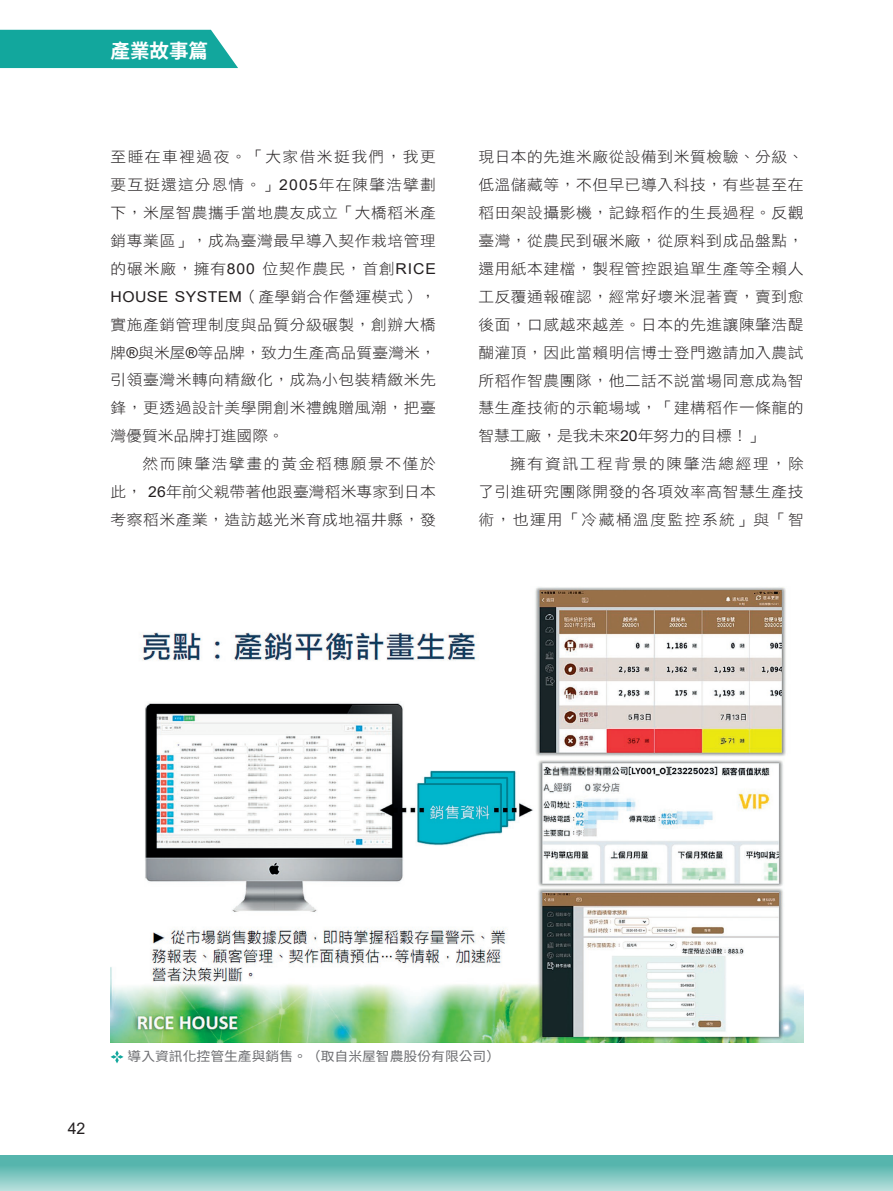
<style>
.page{position:relative;width:893px;height:1191px;background:#fff}
.page>*{position:absolute;margin:0;border:0;box-sizing:border-box;transform-origin:0 0}
.t1{font:700 19.5px "Source Han Sans TWHK";color:#fff}
.t2{font:15.9px "Arial";color:#231f20}
.t3{font:15px/27.9px "DF Hei Std W3";letter-spacing:.035em;color:#231f20;text-align:justify;scale:1.05 1}
.t4{font:13.05px "Source Han Sans TWHK";color:#6c6d70;scale:1.05 1}
.s1{font-family:"Arial"}
</style>
<div class="page">
<svg style="left:0;top:1155px;width:892px;height:36px;background:#7ac4be"></svg>
<hr style="left:892px;top:1154px;width:1px;height:37px;background:#56b5ad">
<img style="left:111px;top:587px;width:693px;height:455px">
<svg style="left:111px;top:1050px;width:13px;height:13px"></svg>
<div style="left:0;top:30px;width:238px;height:38px;background:#12a79d"></div>
<h1 class="t1" style="left:111px;top:39px;width:99px">產業故事篇</h1>
<p class="t3" style="left:111px;top:143px;width:311px">至睡在車裡過夜。「大家借米挺我們，我更要互挺還這分恩情。」<span class="s1">2005</span>年在陳肇浩擘劃下，米屋智農攜手當地農友成立「大橋稻米產銷專業區」，成為臺灣最早導入契作栽培管理的碾米廠，擁有<span class="s1">800</span> 位契作農民，首創<span class="s1">RICE HOUSE SYSTEM</span>（產學銷合作營運模式），實施產銷管理制度與品質分級碾製，創辦大橋牌<span class="s1">®</span>與米屋<span class="s1">®</span>等品牌，致力生產高品質臺灣米，引領臺灣米轉向精緻化，成為小包裝精緻米先鋒，更透過設計美學開創米禮餽贈風潮，把臺灣優質米品牌打進國際。</p>
<p class="t3" style="left:111px;top:449px;width:311px;text-indent:32px">然而陳肇浩擘畫的黃金稻穗願景不僅於此， <span class="s1">26</span>年前父親帶著他跟臺灣稻米專家到日本考察稻米產業，造訪越光米育成地福井縣，發</p>
<p class="t3" style="left:478px;top:143px;width:311px">現日本的先進米廠從設備到米質檢驗、分級、低溫儲藏等，不但早已導入科技，有些甚至在稻田架設攝影機，記錄稻作的生長過程。反觀臺灣，從農民到碾米廠，從原料到成品盤點，還用紙本建檔，製程管控跟追單生產等全賴人工反覆通報確認，經常好壞米混著賣，賣到愈後面，口感越來越差。日本的先進讓陳肇浩醍醐灌頂，因此當賴明信博士登門邀請加入農試所稻作智農團隊，他二話不說當場同意成為智慧生產技術的示範場域，「建構稻作一條龍的智慧工廠，是我未來<span class="s1">20</span>年努力的目標！」</p>
<p class="t3" style="left:478px;top:450px;width:311px;text-indent:32px">擁有資訊工程背景的陳肇浩總經理，除了引進研究團隊開發的各項效率高智慧生產技術，也運用「冷藏桶溫度監控系統」與「智</p>
<p class="t2" style="left:68px;top:1117px;width:19px">42</p>
<p class="t4" style="left:128px;top:1049px;width:356px">導入資訊化控管生產與銷售。（取自米屋智農股份有限公司）</p>
</div>
